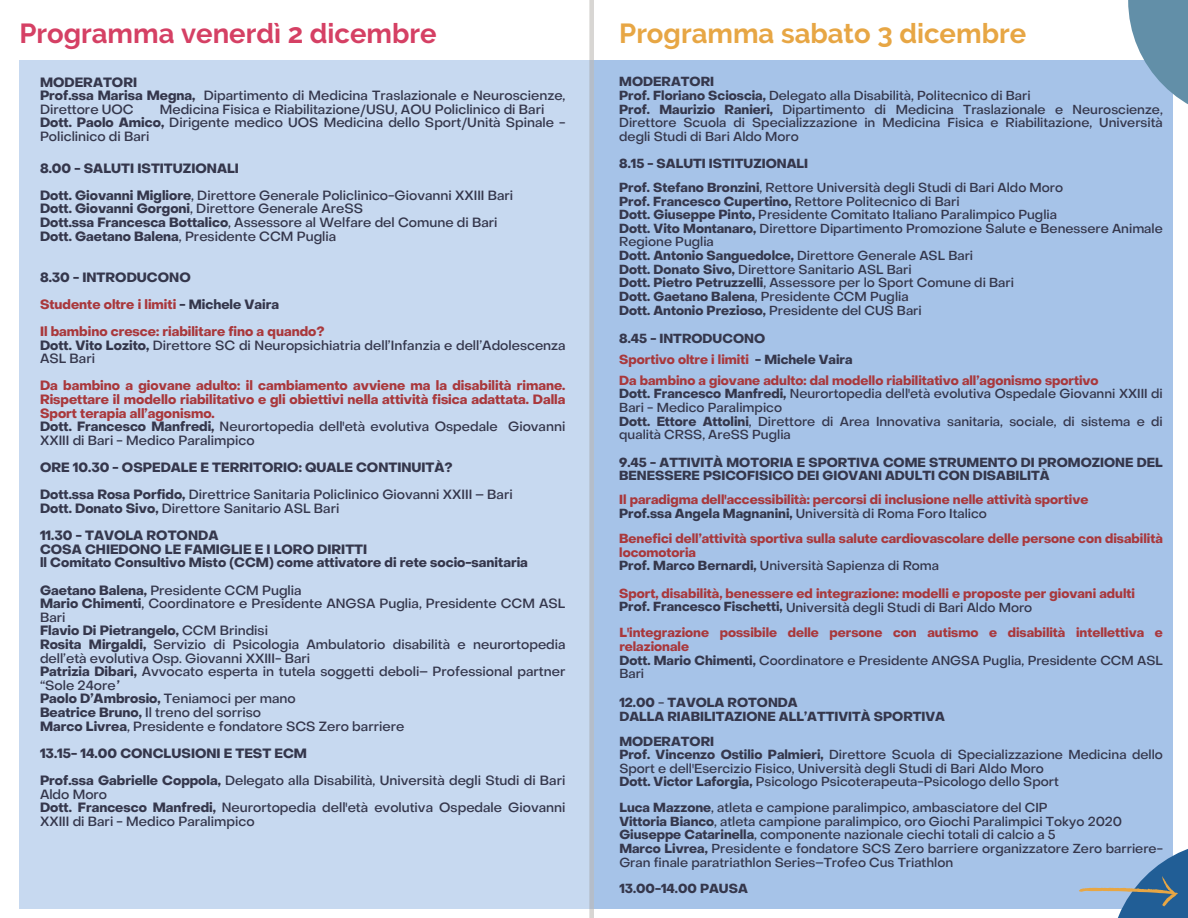
<style>
.page{position:relative;width:1188px;height:918px;background:#fff}
.page>*{position:absolute;margin:0;border:0;box-sizing:border-box;transform-origin:0 0}
.t1{font:700 27.45px "Raleway";color:#d54064}
.t2{font:700 27.45px "Raleway";color:#e7a644}
.t3{font:500 13.2px/13.6px "Object Sans";color:#35374c}
.t4{font:700 13.2px/27.2px "Object Sans";color:#35374c}
.t5{font:700 13.2px/13.6px "Object Sans";color:#a9383c}
.t6{font:500 12.9px/13.6px "Object Sans";color:#35374c}
.t7{font:700 12.9px/13.6px "Object Sans";color:#a9383c}
.t8{font:700 12.9px/13.6px "Object Sans";color:#35374c}
.s1{font-weight:700}
.s2{font-weight:500}
.s3{color:#35374c}
.s4{font-weight:500;color:#35374c}
</style>
<div class="page">
<div style="left:19px;top:60px;width:1153px;height:849px;background:#a6c3e8"></div>
<div style="left:19px;top:60px;width:518px;height:849px;background:#c7d9f0"></div>
<svg style="left:1128px;top:0;width:60px;height:121px"></svg>
<svg style="left:1079px;top:841px;width:109px;height:77px"></svg>
<svg style="left:537px;top:0;width:57px;height:918px;background:#c9d9ed"></svg>
<h1 class="t1" style="left:19px;top:17px;width:419px">Programma venerdì 2 dicembre</h1>
<h1 class="t2" style="left:619px;top:17px;width:408px">Programma sabato 3 dicembre</h1>
<p class="t3" style="left:40px;top:76px;width:527px"><span class="s1">MODERATORI<br>Prof.ssa Marisa Megna,</span> Dipartimento di Medicina Traslazionale e Neuroscienze,<br>Direttore UOC</p>
<p class="t6" style="left:619px;top:76px;width:545px"><span class="s1">MODERATORI<br>Prof. Floriano Scioscia,</span> Delegato alla Disabilità, Politecnico di Bari<br><span class="s1">Prof. Maurizio Ranieri,</span> Dipartimento di Medicina Traslazionale e Neuroscienze, Direttore Scuola di Specializzazione in Medicina Fisica e Riabilitazione, Università degli Studi di Bari Aldo Moro</p>
<p class="t8" style="left:619px;top:153px;width:445px;line-height:23.7px">8.15 - SALUTI ISTITUZIONALI<br>Prof. Stefano Bronzini<span class="s2">, Rettore Università degli Studi di Bari Aldo Moro</span></p>
<p class="t6" style="left:619px;top:195px;width:545px"><span class="s1">Prof. Francesco Cupertino,</span> Rettore Politecnico di Bari<br><span class="s1">Dott. Giuseppe Pinto,</span> Presidente Comitato Italiano Paralimpico Puglia<br><span class="s1">Dott. Vito Montanaro,</span> Direttore Dipartimento Promozione Salute e Benessere Animale Regione Puglia<br><span class="s1">Dott. Antonio Sanguedolce,</span> Direttore Generale ASL Bari<br><span class="s1">Dott. Donato Sivo,</span> Direttore Sanitario ASL Bari<br><span class="s1">Dott. Pietro Petruzzelli</span>, Assessore per lo Sport Comune di Bari<br><span class="s1">Dott. Gaetano Balena</span>, Presidente CCM Puglia<br><span class="s1">Dott. Antonio Prezioso,</span> Presidente del CUS Bari</p>
<p class="t7" style="left:619px;top:329px;width:481px;line-height:20.9px"><span class="s3">8.45 - INTRODUCONO<br></span>Sportivo oltre i limiti <span class="s3">- Michele Vaira<br></span>Da bambino a giovane adulto: dal modello riabilitativo all’agonismo sportivo</p>
<p class="t6" style="left:619px;top:388px;width:545px"><span class="s1">Dott. Francesco Manfredi,</span> Neurortopedia dell'età evolutiva Ospedale Giovanni XXIII di Bari - Medico Paralimpico<br><span class="s1">Dott. Ettore Attolini</span>, Direttore di Area Innovativa sanitaria, sociale, di sistema e di qualità CRSS, AreSS Puglia</p>
<p class="t8" style="left:619px;top:457px;width:545px">9.45 - ATTIVITÀ MOTORIA E SPORTIVA COME STRUMENTO DI PROMOZIONE DEL<br>BENESSERE PSICOFISICO DEI GIOVANI ADULTI CON DISABILITÀ</p>
<p class="t7" style="left:619px;top:494px;width:471px">Il paradigma dell'accessibilità: percorsi di inclusione nelle attività sportive<br><span class="s3">Prof.ssa Angela Magnanini,</span> <span class="s4">Università di Roma Foro Italico</span></p>
<p class="t7" style="left:619px;top:533px;width:545px">Benefici dell’attività sportiva sulla salute cardiovascolare delle persone con disabilità locomotoria<br><span class="s3">Prof. Marco Bernardi,</span> <span class="s4">Università Sapienza di Roma</span></p>
<p class="t7" style="left:619px;top:587px;width:517px;line-height:14.1px">Sport, disabilità, benessere ed integrazione: modelli e proposte per giovani adulti<br><span class="s3">Prof. Francesco Fischetti,</span> <span class="s4">Università degli Studi di Bari Aldo Moro</span></p>
<p class="t7" style="left:619px;top:627px;width:545px">L'integrazione possibile delle persone con autismo e disabilità intellettiva e relazionale<br><span class="s3">Dott. Mario Chimenti,</span> <span class="s4">Coordinatore e Presidente ANGSA Puglia, Presidente CCM ASL Bari</span></p>
<p class="t8" style="left:619px;top:697px;width:327px">12.00 <span class="s2">-</span> TAVOLA ROTONDA<br>DALLA RIABILITAZIONE ALL’ATTIVITÀ SPORTIVA</p>
<p class="t6" style="left:619px;top:735px;width:545px"><span class="s1">MODERATORI<br>Prof. Vincenzo Ostilio Palmieri,</span> Direttore Scuola di Specializzazione Medicina dello Sport e dell'Esercizio Fisico, Università degli Studi di Bari Aldo Moro<br><span class="s1">Dott. Victor Laforgia,</span> Psicologo Psicoterapeuta-Psicologo dello Sport</p>
<p class="t6" style="left:619px;top:802px;width:545px"><span class="s1">Luca Mazzone</span>, atleta e campione paralimpico, ambasciatore del CIP<br><span class="s1">Vittoria Bianco</span>, atleta campione paralimpico, oro Giochi Paralimpici Tokyo 2020<br><span class="s1">Giuseppe Catarinella</span>, componente nazionale ciechi totali di calcio a 5<br><span class="s1">Marco Livrea,</span> Presidente e fondatore SCS Zero barriere organizzatore Zero barriere-Gran finale paratriathlon Series–Trofeo Cus Triathlon</p>
<p class="t8" style="left:619px;top:883px;width:130px">13.00-14.00 PAUSA</p>
<p class="t3" style="left:40px;top:104px;width:527px;text-indent:120px">Medicina Fisica e Riabilitazione/USU, AOU Policlinico di Bari<br><span class="s1">Dott. Paolo Amico,</span> Dirigente medico UOS Medicina dello Sport/Unità Spinale -<br>Policlinico di Bari</p>
<p class="t3" style="left:40px;top:156px;width:475px;line-height:27.2px"><span class="s1">8.00 - SALUTI ISTITUZIONALI<br>Dott. Giovanni Migliore</span>, Direttore Generale Policlinico-Giovanni XXIII Bari</p>
<p class="t3" style="left:40px;top:203px;width:459px"><span class="s1">Dott. Giovanni Gorgoni</span>, Direttore Generale AreSS<br><span class="s1">Dott.ssa Francesca Bottalico</span>, Assessore al Welfare del Comune di Bari<br><span class="s1">Dott. Gaetano Balena</span>, Presidente CCM Puglia</p>
<p class="t5" style="left:40px;top:265px;width:286px;line-height:27.2px"><span class="s3">8.30 - INTRODUCONO<br></span>Studente oltre i limiti <span class="s3">- Michele Vaira<br></span>Il bambino cresce: riabilitare fino a quando?</p>
<p class="t3" style="left:40px;top:339px;width:527px"><span class="s1">Dott. Vito Lozito,</span> Direttore SC di Neuropsichiatria dell’Infanzia e dell’Adolescenza<br>ASL Bari</p>
<p class="t5" style="left:40px;top:380px;width:527px">Da bambino a giovane adulto: il cambiamento avviene ma la disabilità rimane.<br>Rispettare il modello riabilitativo e gli obiettivi nella attività fisica adattata. Dalla Sport terapia all’agonismo.<br><span class="s3">Dott. Francesco Manfredi,</span> <span class="s4">Neurortopedia dell'età evolutiva Ospedale Giovanni XXIII di Bari - Medico Paralimpico</span></p>
<p class="t4" style="left:40px;top:455px;width:474px">ORE 10.30 - OSPEDALE E TERRITORIO: QUALE CONTINUITÀ?<br>Dott.ssa Rosa Porfido, <span class="s2">Direttrice Sanitaria Policlinico Giovanni XXIII – Bari</span></p>
<p class="t4" style="left:40px;top:496px;width:301px">Dott. Donato Sivo, <span class="s2">Direttore Sanitario ASL Bari<br></span>11.30 - TAVOLA ROTONDA</p>
<p class="t4" style="left:40px;top:543px;width:489px;line-height:13.6px">COSA CHIEDONO LE FAMIGLIE E I LORO DIRITTI<br>ll Comitato Consultivo Misto (CCM) come attivatore di rete socio-sanitaria</p>
<p class="t3" style="left:40px;top:584px;width:527px"><span class="s1">Gaetano Balena,</span> Presidente CCM Puglia<br><span class="s1">Mario Chimenti</span>, Coordinatore e Presidente ANGSA Puglia, Presidente CCM ASL Bari<br><span class="s1">Flavio Di Pietrangelo,</span> CCM Brindisi<br><span class="s1">Rosita Mirgaldi,</span> Servizio di Psicologia Ambulatorio disabilità e neurortopedia dell’età evolutiva Osp. Giovanni XXIII- Bari<br><span class="s1">Patrizia Dibari,</span> Avvocato esperta in tutela soggetti deboli– Professional partner “Sole 24ore”<br><span class="s1">Paolo D’Ambrosio,</span> Teniamoci per mano<br><span class="s1">Beatrice Bruno,</span> Il treno del sorriso<br><span class="s1">Marco Livrea</span>, Presidente e fondatore SCS Zero barriere</p>
<p class="t4" style="left:40px;top:741px;width:527px">13.15- 14.00 CONCLUSIONI E TEST ECM<br>Prof.ssa Gabrielle Coppola, <span class="s2">Delegato alla Disabilità, Università degli Studi di Bari</span></p>
<p class="t3" style="left:40px;top:788px;width:527px">Aldo Moro<br><span class="s1">Dott. Francesco Manfredi,</span> Neurortopedia dell'età evolutiva Ospedale Giovanni<br>XXIII di Bari - Medico Paralimpico</p>
</div>
